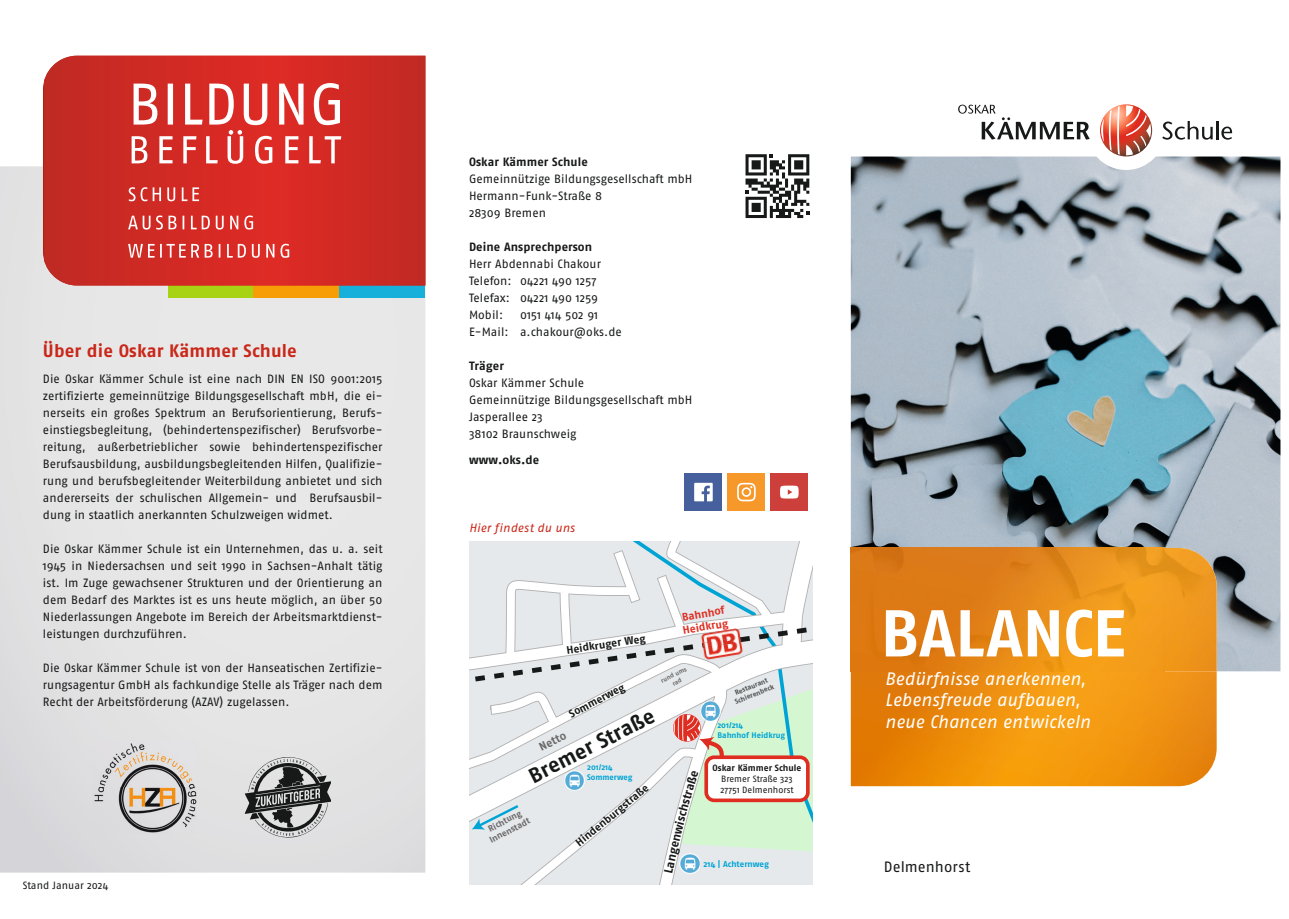
<style>
.page{position:relative;width:1289px;height:919px;background:#fff}
.page>*{position:absolute;margin:0;border:0;box-sizing:border-box;transform-origin:0 0}
.t1{font:700 66px "Fago No";letter-spacing:-.005em;color:#fff}
.t2{font:700 21.15px "Fago No";color:#171818}
.t3{font:italic 18px/21.3px "Fago No";color:#fff}
.t4{font:700 18px "Fago No";letter-spacing:.005em;color:#c92719}
.t5{font:15px "Fago No";letter-spacing:.005em;color:#171818}
.t6{font:700 12.15px "Fago No";color:#171818}
.t7{font:12px/17px "Fago No";color:#171818}
.t8{font:700 12px "Fago No";letter-spacing:.005em;color:#171818}
.t9{font:italic 12px "Fago No";letter-spacing:.015em;color:#c92719}
.t10{font:700 11.55px "Fago No";color:#6a6969}
.t11{font:700 10.95px "Fago No";color:#171818}
.t12{font:700 10.95px/13.2px "Fago No";color:#df2d21}
.t13{font:10.5px "Fago No";letter-spacing:.005em;color:#171818}
.t14{font:9.15px/10.9px "Fago No";letter-spacing:-.005em;color:#171818}
.t15{font:700 9.15px "Fago No";color:#171818}
.t16{font:700 8.85px/10.6px "Fago No";color:#6a6969;text-align:center}
.t17{font:700 8.55px "Fago No";color:#00a4d4}
.t18{font:700 8.1px/9.8px "Fago No";color:#00a4d4}
.t19{font:700 7.05px/8.4px "Fago No";color:#4f4f4f;text-align:center}
.t20{font:700 6.3px/7.6px "Fago No";color:#6a6969;text-align:center}
</style>
<div class="page">
<svg style="left:0;top:166px;width:425px;height:706px;background:#e4e4e4"></svg>
<div style="left:168px;top:285px;width:85px;height:13px;background:#a7d314"></div>
<div style="left:253px;top:285px;width:86px;height:13px;background:#f79e06"></div>
<div style="left:339px;top:285px;width:86px;height:13px;background:#16b0da"></div>
<svg style="left:44px;top:56px;width:381px;height:229px;background:#cd2b25"></svg>
<svg style="left:128px;top:244px;width:161px;height:14px;background:#e16561"></svg>
<svg style="left:128px;top:215px;width:125px;height:14px;background:#df625e"></svg>
<svg style="left:129px;top:187px;width:70px;height:14px"></svg>
<svg style="left:132px;top:83px;width:209px;height:81px"></svg>
<img style="left:93px;top:741px;width:103px;height:92px">
<svg style="left:245px;top:757px;width:86px;height:80px;background:#929393"></svg>
<img style="left:850px;top:156px;width:430px;height:515px">
<img style="left:850px;top:548px;width:366px;height:238px">
<div style="left:1086px;top:91px;width:79px;height:79px;background:#fff;border-radius:50%"></div>
<svg style="left:1100px;top:104px;width:52px;height:52px"></svg>
<svg style="left:1162px;top:121px;width:70px;height:19px"></svg>
<svg style="left:958px;top:105px;width:131px;height:35px"></svg>
<svg style="left:745px;top:154px;width:64px;height:64px"></svg>
<div style="left:685px;top:473px;width:37px;height:37px;background:#465f9d"></div>
<svg style="left:694px;top:483px;width:18px;height:18px"></svg>
<div style="left:727px;top:473px;width:38px;height:37px;background:#f7982b"></div>
<svg style="left:737px;top:483px;width:18px;height:18px"></svg>
<div style="left:770px;top:473px;width:37px;height:37px;background:#cd3f3a"></div>
<svg style="left:780px;top:485px;width:18px;height:13px"></svg>
<svg style="left:469px;top:541px;width:343px;height:343px"></svg>
<p class="t8" style="left:469px;top:155px;width:120px">Oskar Kämmer Schule</p>
<p class="t7" style="left:469px;top:170px;width:225px">Gemeinnützige Bildungsgesellschaft mbH<br>Hermann-Funk-Straße 8<br>28309 Bremen</p>
<p class="t8" style="left:469px;top:240px;width:125px">Deine Ansprechperson</p>
<p class="t7" style="left:469px;top:255px;width:133px">Herr Abdennabi Chakour<br>Telefon: 04221 490 1257<br>Telefax: 04221 490 1259<br>Mobil:</p>
<p class="t7" style="left:469px;top:306px;width:154px;text-indent:51px">0151 414 502 91<br>E-Mail: a.chakour@oks.de</p>
<p class="t8" style="left:469px;top:359px;width:36px">Träger</p>
<p class="t7" style="left:469px;top:374px;width:225px">Oskar Kämmer Schule<br>Gemeinnützige Bildungsgesellschaft mbH<br>Jasperallee 23<br>38102 Braunschweig</p>
<p class="t8" style="left:469px;top:452px;width:72px">www.oks.de</p>
<h3 class="t4" style="left:43px;top:340px;width:255px">Über die Oskar Kämmer Schule</h3>
<p class="t7" style="left:43px;top:370px;width:341px;text-align:justify">Die Oskar Kämmer Schule ist eine nach DIN EN ISO 9001:2015 zertifizierte gemeinnützige Bildungsgesellschaft mbH, die ei&shy;nerseits ein großes Spektrum an Berufsorientierung, Berufs&shy;einstiegsbegleitung, (behindertenspezifischer) Berufsvorbe&shy;reitung, außerbetrieblicher sowie behindertenspezifischer Berufsausbildung, ausbildungsbegleitenden Hilfen, Qualifizie&shy;rung und berufsbegleitender Weiterbildung anbietet und sich andererseits der schulischen Allgemein- und Berufsausbil&shy;dung in staatlich anerkannten Schulzweigen widmet.</p>
<p class="t7" style="left:43px;top:540px;width:341px;text-align:justify">Die Oskar Kämmer Schule ist ein Unternehmen, das u. a. seit 1945 in Niedersachsen und seit 1990 in Sachsen-Anhalt tätig ist. Im Zuge gewachsener Strukturen und der Orientierung an dem Bedarf des Marktes ist es uns heute möglich, an über 50<br>Niederlassungen Angebote im Bereich der Arbeitsmarktdienst&shy;leistungen durchzuführen.</p>
<p class="t7" style="left:43px;top:659px;width:341px;text-align:justify">Die Oskar Kämmer Schule ist von der Hanseatischen Zertifizie&shy;rungsagentur GmbH als fachkundige Stelle als Träger nach dem Recht der Arbeitsförderung (AZAV) zugelassen.</p>
<h3 class="t3" style="left:884px;top:667px;width:207px">Bedürfnisse anerkennen,<br>Lebensfreude aufbauen, neue Chancen entwickeln</h3>
<p class="t9" style="left:469px;top:520px;width:107px">Hier findest du uns</p>
<p class="t12" style="left:679px;top:611px;width:47px;rotate:-10deg">Bahnhof<br>Heidkrug</p>
<p class="t20" style="left:659px;top:677px;width:29px;rotate:-26deg">rund ums rad</p>
<h1 class="t1" style="left:880px;top:594px;width:246px">BALANCE</h1>
<p class="t11" style="left:565px;top:643px;width:81px;rotate:-8deg">Heidkruger Weg</p>
<p class="t19" style="left:730px;top:690px;width:43px;rotate:-22deg">Restaurant<br>Schierenbeck</p>
<p class="t11" style="left:593px;top:694px;width:32px;rotate:-27deg">erweg</p>
<p class="t11" style="left:567px;top:708px;width:32px;rotate:-28deg">Somm</p>
<h2 class="t2" style="left:524px;top:765px;width:139px;rotate:-27deg">Bremer Straße</h2>
<p class="t18" style="left:717px;top:720px;width:69px">201/214<br>Bahnhof Heidkrug</p>
<p class="t10" style="left:536px;top:741px;width:30px;rotate:-26deg">Netto</p>
<p class="t15" style="left:712px;top:762px;width:90px">Oskar Kämmer Schule</p>
<p class="t14" style="left:720px;top:773px;width:75px">Bremer Straße 323<br>27751 Delmenhorst</p>
<p class="t18" style="left:587px;top:762px;width:47px">201/214<br>Sommerweg</p>
<p class="t6" style="left:678px;top:801px;width:30px;rotate:-74deg">straß</p>
<p class="t11" style="left:606px;top:812px;width:50px;rotate:-40deg">urgstraße</p>
<p class="t6" style="left:672px;top:822px;width:23px;rotate:-75deg">isch</p>
<p class="t16" style="left:482px;top:825px;width:46px;rotate:-27deg">Richtung<br>Innenstadt</p>
<p class="t11" style="left:573px;top:838px;width:44px;rotate:-39deg">Hindenb</p>
<p class="t13" style="left:23px;top:879px;width:87px">Stand Januar 2024</p>
<p class="t17" style="left:703px;top:858px;width:67px">214 | Achternweg</p>
<p class="t5" style="left:883px;top:858px;width:88px">Delmenhorst</p>
</div>
